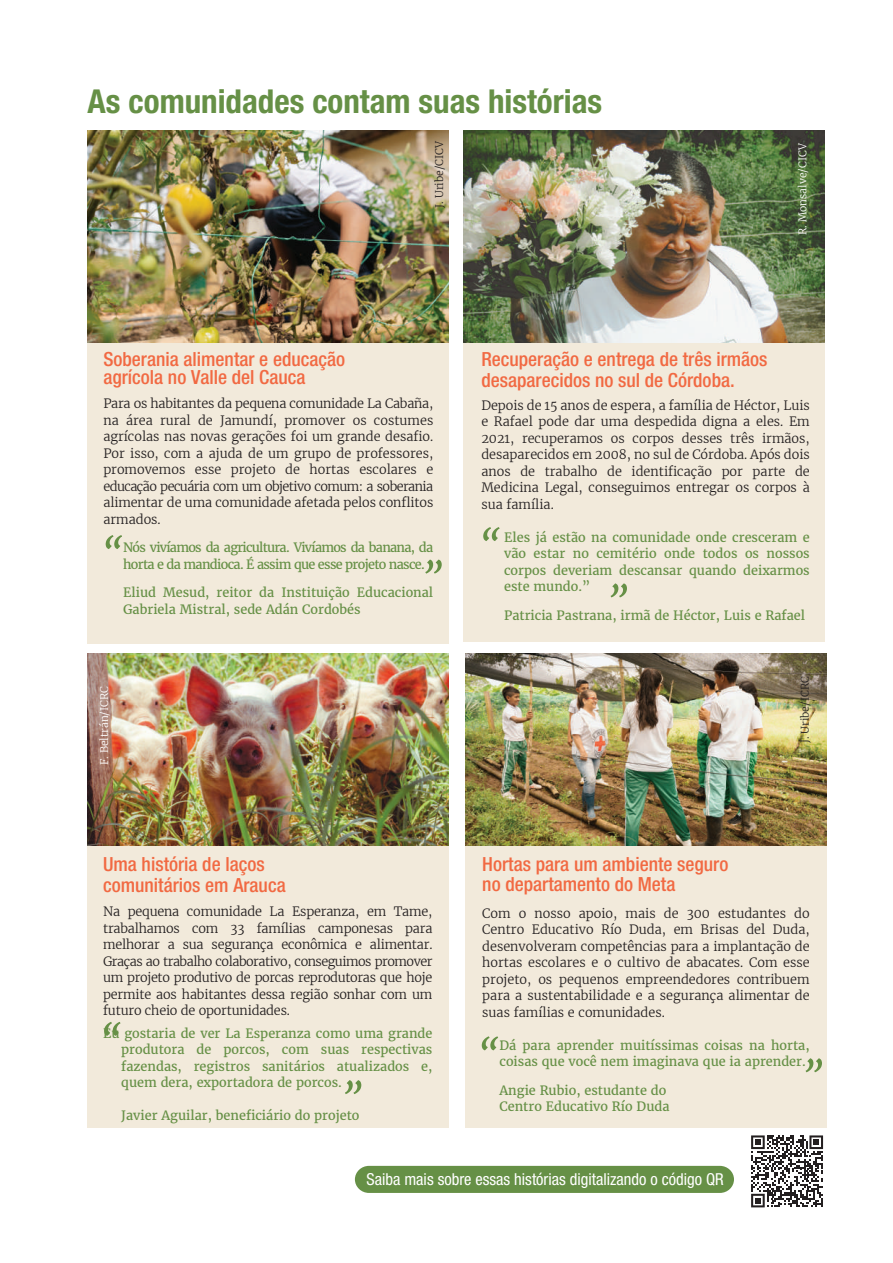
<style>
.page{position:relative;width:893px;height:1263px;background:#fff}
.page>*{position:absolute;margin:0;border:0;box-sizing:border-box;transform-origin:0 0}
.t1{font:700 condensed 33px "Helvetica Neue LT Std";color:#669046}
.t2{font:500 condensed 19.5px/21px "Helvetica Neue LT Pro";color:#f16942}
.t3{font:condensed 16.5px "Helvetica Neue LT Pro";color:#fff}
.t4{font:300 12.75px/16.5px "Merriweather";color:#231f20;text-align:justify}
.t5{font:12.75px/16.5px "Merriweather";color:#669046}
.t6{font:12.75px/16.5px "Merriweather";letter-spacing:-.06em;color:#669046}
.t7{font:300 10.5px "Merriweather";color:#fff}
.t8{font:300 10.5px "Merriweather";color:#231f20}
</style>
<div class="page">
<div style="left:87px;top:133px;width:361px;height:510px;background:#f2eadb"></div>
<div style="left:88px;top:654px;width:361px;height:473px;background:#f2eadb"></div>
<div style="left:465px;top:654px;width:362px;height:473px;background:#f2eadb"></div>
<div style="left:463px;top:131px;width:362px;height:510px;background:#f2eadb"></div>
<svg style="left:611px;top:583px;width:16px;height:14px"></svg>
<svg style="left:483px;top:527px;width:17px;height:14px"></svg>
<svg style="left:345px;top:1080px;width:16px;height:14px"></svg>
<svg style="left:104px;top:1022px;width:16px;height:14px"></svg>
<svg style="left:806px;top:1058px;width:16px;height:14px"></svg>
<svg style="left:482px;top:1036px;width:16px;height:14px"></svg>
<img style="left:463px;top:131px;width:362px;height:212px">
<img style="left:88px;top:654px;width:361px;height:192px">
<img style="left:465px;top:654px;width:361px;height:192px">
<img style="left:88px;top:131px;width:361px;height:211px">
<svg style="left:425px;top:559px;width:17px;height:15px"></svg>
<svg style="left:106px;top:535px;width:16px;height:14px"></svg>
<svg style="left:751px;top:1135px;width:72px;height:72px"></svg>
<div style="left:355px;top:1166px;width:379px;height:27px;background:#669046"></div>
<h1 class="t1" style="left:88px;top:81px;width:516px">As comunidades contam suas histórias</h1>
<p class="t8" style="left:432px;top:208px;width:68px;rotate:-90deg">J. Uribe/CICV</p>
<p class="t7" style="left:795px;top:235px;width:94px;rotate:-90deg">R. Monsalve/CICV</p>
<h2 class="t2" style="left:103px;top:350px;width:243px;line-height:18px">Soberania alimentar e educação agrícola no Valle del Cauca</h2>
<p class="t4" style="left:103px;top:395px;width:332px">Para os habitantes da pequena comunidade La Cabaña, na área rural de Jamundí, promover os costumes agrícolas nas novas gerações foi um grande desafio.<br>Por isso, com a ajuda de um grupo de professores, promovemos esse projeto de hortas escolares e educação pecuária com um objetivo comum: a soberania alimentar de uma comunidade afetada pelos conflitos armados.</p>
<p class="t6" style="left:123px;top:539px;width:312px">Nós vivíamos da agricultura. Vivíamos da banana, da horta e da mandioca. É assim que esse projeto nasce.</p>
<p class="t5" style="left:123px;top:584px;width:312px">Eliud Mesud, reitor da Instituição Educacional<br>Gabriela Mistral, sede Adán Cordobés</p>
<h2 class="t2" style="left:481px;top:348px;width:288px">Recuperação e entrega de três irmãos desaparecidos no sul de Córdoba.</h2>
<p class="t4" style="left:481px;top:397px;width:330px">Depois de 15 anos de espera, a família de Héctor, Luis e Rafael pode dar uma despedida digna a eles. Em 2021, recuperamos os corpos desses três irmãos, desaparecidos em 2008, no sul de Córdoba. Após dois anos de trabalho de identificação por parte de Medicina Legal, conseguimos entregar os corpos à sua família.</p>
<p class="t5" style="left:504px;top:529px;width:307px;text-align:justify">Eles já estão na comunidade onde cresceram e vão estar no cemitério onde todos os nossos corpos deveriam descansar quando deixarmos este mundo.”</p>
<p class="t5" style="left:504px;top:607px;width:302px">Patricia Pastrana, irmã de Héctor, Luis e Rafael</p>
<p class="t7" style="left:97px;top:765px;width:81px;rotate:-90deg">F. Beltrán/ICRC</p>
<p class="t8" style="left:798px;top:743px;width:68px;rotate:-90deg">J. Uribe/ICRC</p>
<h2 class="t2" style="left:103px;top:854px;width:184px">Uma história de laços comunitários em Arauca</h2>
<p class="t4" style="left:103px;top:903px;width:331px">Na pequena comunidade La Esperanza, em Tame, trabalhamos com 33 famílias camponesas para melhorar a sua segurança econômica e alimentar.<br>Graças ao trabalho colaborativo, conseguimos promover um projeto produtivo de porcas reprodutoras que hoje permite aos habitantes dessa região sonhar com um futuro cheio de oportunidades.</p>
<p class="t5" style="left:121px;top:1025px;width:313px;text-align:justify;text-indent:-18px">Eu gostaria de ver La Esperanza como uma grande produtora de porcos, com suas respectivas fazendas, registros sanitários atualizados e, quem dera, exportadora de porcos.</p>
<p class="t5" style="left:121px;top:1107px;width:240px">Javier Aguilar, beneficiário do projeto</p>
<h2 class="t2" style="left:482px;top:854px;width:248px;line-height:19.5px">Hortas para um ambiente seguro no departamento do Meta</h2>
<p class="t4" style="left:482px;top:905px;width:329px">Com o nosso apoio, mais de 300 estudantes do Centro Educativo Río Duda, em Brisas del Duda, desenvolveram competências para a implantação de hortas escolares e o cultivo de abacates. Com esse projeto, os pequenos empreendedores contribuem para a sustentabilidade e a segurança alimentar de suas famílias e comunidades.</p>
<p class="t5" style="left:499px;top:1037px;width:312px">Dá para aprender muitíssimas coisas na horta, coisas que você nem imaginava que ia aprender.</p>
<p class="t5" style="left:499px;top:1082px;width:172px">Angie Rubio, estudante do<br>Centro Educativo Río Duda</p>
<p class="t3" style="left:366px;top:1169px;width:359px">Saiba mais sobre essas histórias digitalizando o código QR</p>
</div>
